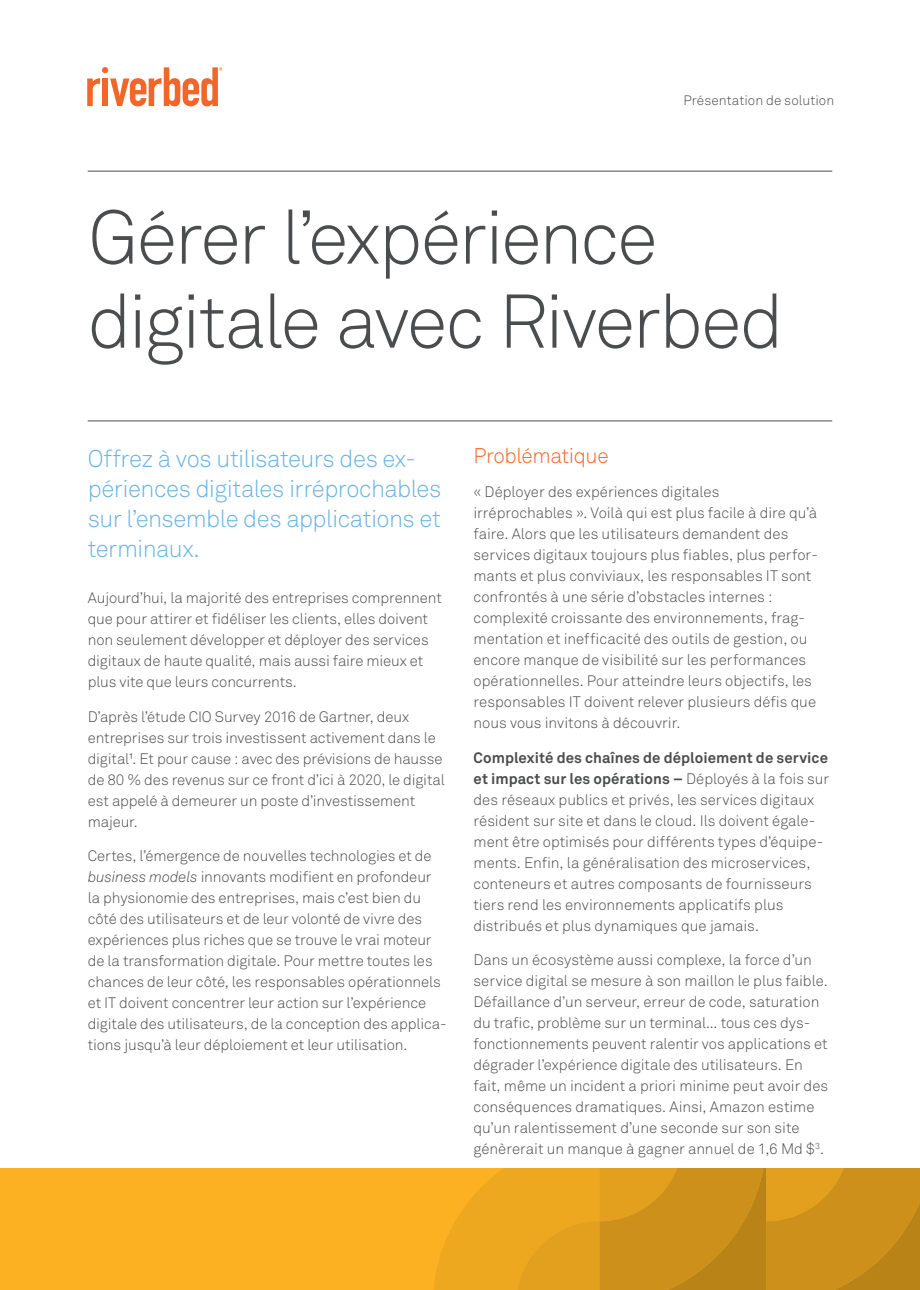
<style>
.page{position:relative;width:920px;height:1290px;background:#fff}
.page>*{position:absolute;margin:0;border:0;box-sizing:border-box;transform-origin:0 0}
.Cover_Headline{font:300 75px/84px "Akkurat Pro";letter-spacing:-.035em;color:#4b4c4d}
.Lead-in{font:300 24px/30px "Akkurat Pro";letter-spacing:-.02em;color:#69b5e4}
.Body_10pt{font:300 21px "Akkurat Pro";letter-spacing:-.025em;color:#f26729}
.Body_10pt-2{font:300 15px/21px "Akkurat Pro";letter-spacing:-.005em;color:#4b4c4d}
.t1{font:300 13.5px "Akkurat Pro";letter-spacing:.005em;color:#4b4c4d}
.s1{font-style:italic}
.s2{font-weight:700}
</style>
<div class="page">
<svg style="left:87px;top:67px;width:135px;height:39px"></svg>
<div style="left:0;top:1168px;width:920px;height:122px;background:#fbb121"></div>
<svg style="left:434px;top:1168px;width:486px;height:122px"></svg>
<hr style="left:88px;top:171px;width:744px;height:1px;background:#4b4c4d">
<hr style="left:88px;top:421px;width:744px;height:1px;background:#4b4c4d">
<p class="t1" style="left:683px;top:92px;width:152px">Présentation de solution</p>
<p class="Cover_Headline" style="left:88px;top:195px;width:697px">Gérer l’expérience digitale avec Riverbed</p>
<p class="Lead-in" style="left:88px;top:444px;width:355px">Offrez à vos utilisateurs des ex&shy;périences digitales irréprochables sur l’ensemble des applications et terminaux.</p>
<p class="Body_10pt-2" style="left:88px;top:588px;width:356px">Aujourd’hui, la majorité des entreprises comprennent que pour attirer et fidéliser les clients, elles doivent non seulement développer et déployer des services digitaux de haute qualité, mais aussi faire mieux et plus vite que leurs concurrents.</p>
<p class="Body_10pt-2" style="left:88px;top:706px;width:359px">D’après l’étude CIO Survey 2016 de Gartner, deux entreprises sur trois investissent activement dans le digital¹. Et pour cause : avec des prévisions de hausse de 80 % des revenus sur ce front d’ici à 2020, le digital est appelé à demeurer un poste d’investissement majeur.</p>
<p class="Body_10pt-2" style="left:88px;top:846px;width:360px">Certes, l’émergence de nouvelles technologies et de <span class="s1">business models</span> innovants modifient en profondeur la physionomie des entreprises, mais c’est bien du côté des utilisateurs et de leur volonté de vivre des expériences plus riches que se trouve le vrai moteur de la transformation digitale. Pour mettre toutes les chances de leur côté, les responsables opérationnels et IT doivent concentrer leur action sur l’expérience digitale des utilisateurs, de la conception des applica&shy;tions jusqu’à leur déploiement et leur utilisation.</p>
<p class="Body_10pt" style="left:473px;top:443px;width:137px">Problématique</p>
<p class="Body_10pt-2" style="left:473px;top:481px;width:346px">« Déployer des expériences digitales irréprochables ». Voilà qui est plus facile à dire qu’à faire. Alors que les utilisateurs demandent des services digitaux toujours plus fiables, plus perfor&shy;mants et plus conviviaux, les responsables IT sont confrontés à une série d’obstacles internes : complexité croissante des environnements, frag&shy;mentation et inefficacité des outils de gestion, ou encore manque de visibilité sur les performances opérationnelles. Pour atteindre leurs objectifs, les responsables IT doivent relever plusieurs défis que nous vous invitons à découvrir.</p>
<p class="Body_10pt-2" style="left:473px;top:747px;width:357px"><span class="s2">Complexité des chaînes de déploiement de service et impact sur les opérations –</span> Déployés à la fois sur des réseaux publics et privés, les services digitaux résident sur site et dans le cloud. Ils doivent égale&shy;ment être optimisés pour différents types d’équipe&shy;ments. Enfin, la généralisation des microservices, conteneurs et autres composants de fournisseurs tiers rend les environnements applicatifs plus distribués et plus dynamiques que jamais.</p>
<p class="Body_10pt-2" style="left:473px;top:949px;width:356px">Dans un écosystème aussi complexe, la force d’un service digital se mesure à son maillon le plus faible.<br>Défaillance d’un serveur, erreur de code, saturation du trafic, problème sur un terminal... tous ces dys&shy;fonctionnements peuvent ralentir vos applications et dégrader l’expérience digitale des utilisateurs. En fait, même un incident a priori minime peut avoir des conséquences dramatiques. Ainsi, Amazon estime qu’un ralentissement d’une seconde sur son site génèrerait un manque à gagner annuel de 1,6 Md $<sup>3</sup>.</p>
</div>
